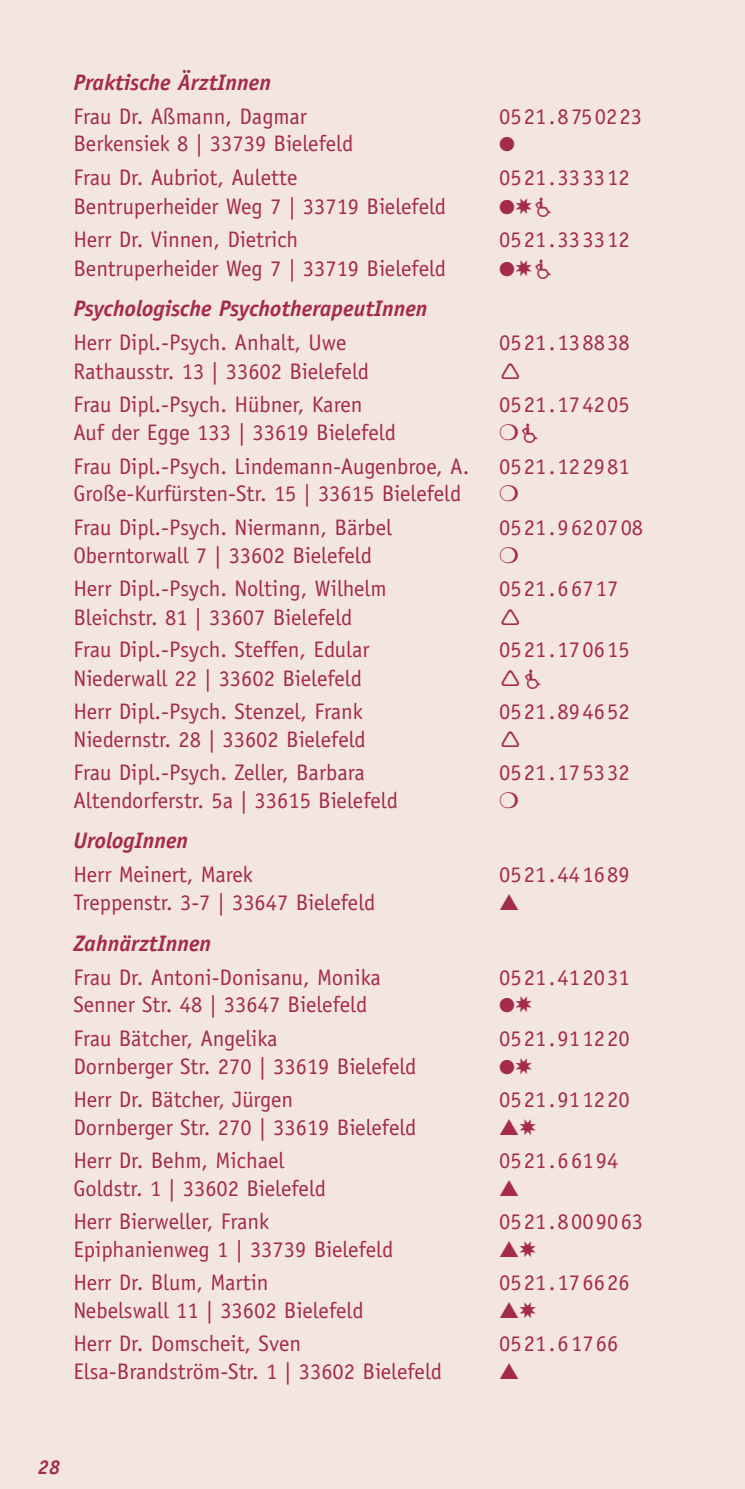
<style>
.page{position:relative;width:745px;height:1489px;background:#fff}
.page>*{position:absolute;margin:0;border:0;box-sizing:border-box;transform-origin:0 0}
.t1{font:22.5px/32.8px "Officina Sans";color:#a52b4c}
.t2{font:italic 700 22.5px "Officina Sans";color:#a52b4c}
.t3{font:italic 700 20px "Officina Sans";color:#a52b4c}
.t4{font:20px "Zapf Dingbats ITC";color:#a52b4c}
</style>
<div class="page">
<div style="left:0;top:0;width:744px;height:1488px;background:#f3e5e2"></div>
<p class="t2" style="left:73px;top:74px;width:199px">Praktische ÄrztInnen</p>
<p class="t1" style="left:73px;top:102px;width:235px">Frau Dr. Aßmann, Dagmar</p>
<p class="t1" style="left:499px;top:102px;width:144px">0521.8750223</p>
<p class="t1" style="left:73px;top:129px;width:281px">Berkensiek 8 | 33739 Bielefeld</p>
<p class="t4" style="left:499px;top:132px;width:17px">●</p>
<p class="t1" style="left:73px;top:163px;width:225px">Frau Dr. Aubriot, Aulette</p>
<p class="t1" style="left:499px;top:163px;width:132px">0521.333312</p>
<p class="t1" style="left:73px;top:191px;width:374px">Bentruperheider Weg 7 | 33719 Bielefeld</p>
<p class="t1" style="left:73px;top:225px;width:226px">Herr Dr. Vinnen, Dietrich</p>
<p class="t1" style="left:499px;top:225px;width:132px">0521.333312</p>
<p class="t1" style="left:73px;top:253px;width:374px">Bentruperheider Weg 7 | 33719 Bielefeld</p>
<p class="t2" style="left:73px;top:300px;width:355px">Psychologische PsychotherapeutInnen</p>
<p class="t1" style="left:73px;top:328px;width:274px">Herr Dipl.-Psych. Anhalt, Uwe</p>
<p class="t1" style="left:499px;top:328px;width:132px">0521.138838</p>
<p class="t1" style="left:73px;top:357px;width:297px">Rathausstr. 13 | 33602 Bielefeld<br>Frau Dipl.-Psych. Hübner, Karen</p>
<p class="t1" style="left:499px;top:389px;width:132px">0521.174205</p>
<p class="t1" style="left:73px;top:418px;width:324px">Auf der Egge 133 | 33619 Bielefeld</p>
<p class="t1" style="left:73px;top:451px;width:397px">Frau Dipl.-Psych. Lindemann-Augenbroe, A.</p>
<p class="t1" style="left:499px;top:451px;width:132px">0521.122981</p>
<p class="t1" style="left:73px;top:479px;width:389px">Große-Kurfürsten-Str. 15 | 33615 Bielefeld</p>
<p class="t1" style="left:73px;top:512px;width:320px">Frau Dipl.-Psych. Niermann, Bärbel</p>
<p class="t1" style="left:499px;top:512px;width:145px">0521.9620708</p>
<p class="t1" style="left:73px;top:540px;width:300px">Oberntorwall 7 | 33602 Bielefeld</p>
<p class="t1" style="left:73px;top:573px;width:314px">Herr Dipl.-Psych. Nolting, Wilhelm</p>
<p class="t1" style="left:499px;top:573px;width:121px">0521.66717</p>
<p class="t1" style="left:73px;top:602px;width:297px">Bleichstr. 81 | 33607 Bielefeld<br>Frau Dipl.-Psych. Steffen, Edular</p>
<p class="t1" style="left:499px;top:635px;width:132px">0521.170615</p>
<p class="t1" style="left:73px;top:663px;width:291px">Niederwall 22 | 33602 Bielefeld<br>Herr Dipl.-Psych. Stenzel, Frank</p>
<p class="t1" style="left:73px;top:725px;width:294px">Niedernstr. 28 | 33602 Bielefeld<br>Frau Dipl.-Psych. Zeller, Barbara</p>
<p class="t1" style="left:499px;top:696px;width:132px">0521.894652</p>
<p class="t1" style="left:499px;top:757px;width:132px">0521.175332</p>
<p class="t1" style="left:73px;top:785px;width:326px">Altendorferstr. 5a | 33615 Bielefeld</p>
<p class="t2" style="left:73px;top:832px;width:116px">UrologInnen</p>
<p class="t1" style="left:73px;top:860px;width:181px">Herr Meinert, Marek</p>
<p class="t1" style="left:499px;top:860px;width:132px">0521.441689</p>
<p class="t1" style="left:73px;top:887px;width:303px">Treppenstr. 3-7 | 33647 Bielefeld</p>
<p class="t2" style="left:73px;top:934px;width:139px">ZahnärztInnen</p>
<p class="t1" style="left:73px;top:962px;width:309px">Frau Dr. Antoni-Donisanu, Monika</p>
<p class="t1" style="left:499px;top:962px;width:132px">0521.412031</p>
<p class="t1" style="left:73px;top:990px;width:295px">Senner Str. 48 | 33647 Bielefeld</p>
<p class="t1" style="left:73px;top:1023px;width:205px">Frau Bätcher, Angelika</p>
<p class="t1" style="left:499px;top:1023px;width:132px">0521.911220</p>
<p class="t1" style="left:73px;top:1051px;width:344px">Dornberger Str. 270 | 33619 Bielefeld</p>
<p class="t1" style="left:73px;top:1084px;width:221px">Herr Dr. Bätcher, Jürgen</p>
<p class="t1" style="left:499px;top:1084px;width:132px">0521.911220</p>
<p class="t1" style="left:73px;top:1112px;width:344px">Dornberger Str. 270 | 33619 Bielefeld</p>
<p class="t1" style="left:73px;top:1145px;width:212px">Herr Dr. Behm, Michael</p>
<p class="t1" style="left:499px;top:1145px;width:121px">0521.66194</p>
<p class="t1" style="left:73px;top:1173px;width:254px">Goldstr. 1 | 33602 Bielefeld</p>
<p class="t1" style="left:73px;top:1206px;width:197px">Herr Bierweller, Frank</p>
<p class="t1" style="left:499px;top:1206px;width:145px">0521.8009063</p>
<p class="t1" style="left:73px;top:1234px;width:321px">Epiphanienweg 1 | 33739 Bielefeld</p>
<p class="t1" style="left:73px;top:1267px;width:196px">Herr Dr. Blum, Martin</p>
<p class="t1" style="left:499px;top:1267px;width:132px">0521.176626</p>
<p class="t1" style="left:73px;top:1295px;width:291px">Nebelswall 11 | 33602 Bielefeld</p>
<p class="t1" style="left:73px;top:1328px;width:229px">Herr Dr. Domscheit, Sven</p>
<p class="t1" style="left:499px;top:1328px;width:121px">0521.61766</p>
<p class="t1" style="left:73px;top:1356px;width:370px">Elsa-Brandström-Str. 1 | 33602 Bielefeld</p>
<p class="t3" style="left:38px;top:1459px;width:24px">28</p>
</div>
